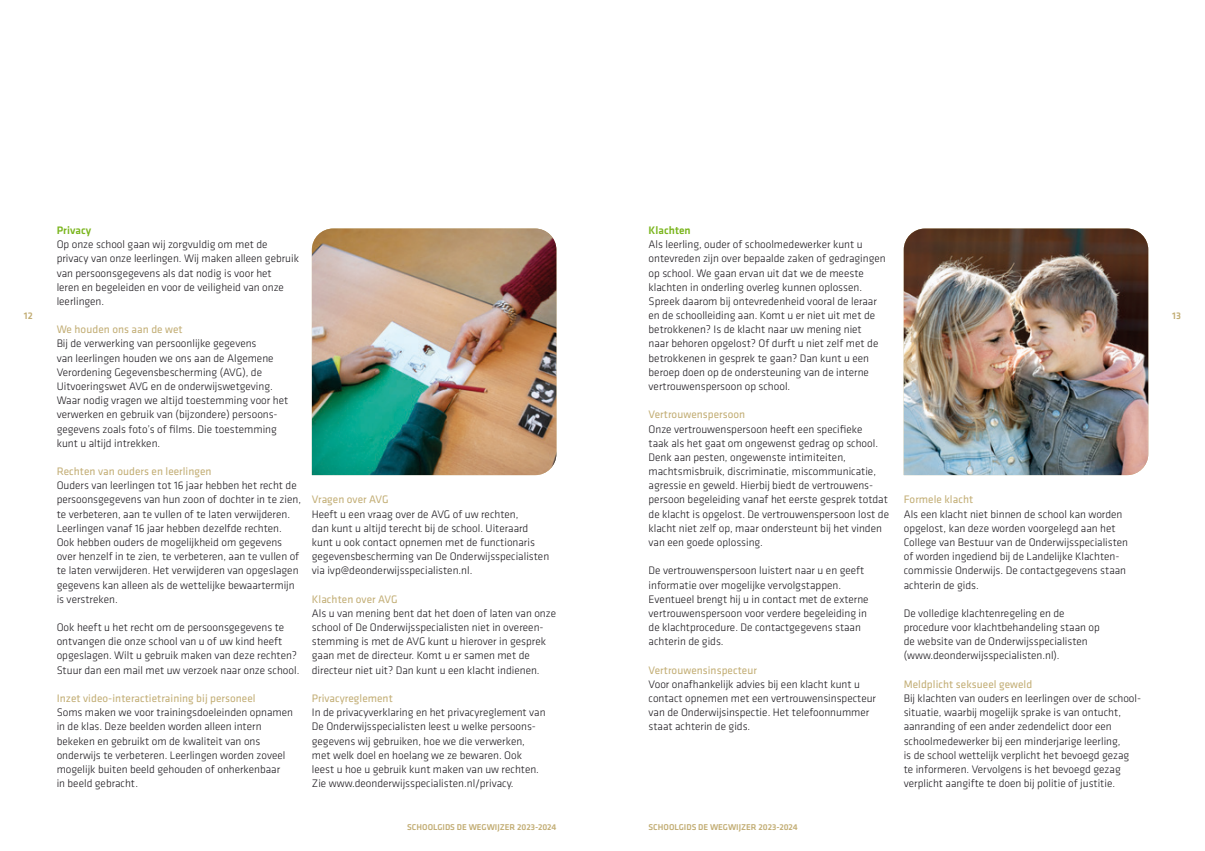
<style>
.page{position:relative;width:1205px;height:851px;background:#fff}
.page>*{position:absolute;margin:0;border:0;box-sizing:border-box;transform-origin:0 0}
.br{font:300 11.25px/14.1px "Klavika";color:#1a171c}
.tk2{font:11.25px "Klavika";letter-spacing:.005em;color:#c2ad74}
.tk1{font:500 11.25px "Klavika";letter-spacing:.005em;color:#7ab51d}
.t1{font:500 10px "Klavika";color:#c2ad74}
.t2{font:500 8.75px "Klavika";color:#c2ad74}
</style>
<div class="page">
<img style="left:904px;top:228px;width:244px;height:247px">
<img style="left:312px;top:228px;width:244px;height:247px">
<p class="tk1" style="left:648px;top:223px;width:44px">KLACHTEN</p>
<p class="br" style="left:648px;top:237px;width:239px">Als leerling, ouder of schoolmedewerker kunt u ontevreden zijn over bepaalde zaken of gedragingen op school. We gaan ervan uit dat we de meeste klachten in onderling overleg kunnen oplossen.<br>Spreek daarom bij ontevredenheid vooral de leraar en de schoolleiding aan. Komt u er niet uit met de betrokkenen? Is de klacht naar uw mening niet<br>naar behoren opgelost? Of durft u niet zelf met de betrokkenen in gesprek te gaan? Dan kunt u een beroep doen op de ondersteuning van de interne vertrouwenspersoon op school.</p>
<p class="tk2" style="left:648px;top:407px;width:98px">Vertrouwenspersoon</p>
<p class="br" style="left:648px;top:421px;width:242px">Onze vertrouwenspersoon heeft een specifieke<br>taak als het gaat om ongewenst gedrag op school.<br>Denk aan pesten, ongewenste intimiteiten, machtsmisbruik, discriminatie, miscommunicatie, agressie en geweld. Hierbij biedt de vertrouwens&shy;persoon begeleiding vanaf het eerste gesprek totdat de klacht is opgelost. De vertrouwenspersoon lost de klacht niet zelf op, maar ondersteunt bij het vinden van een goede oplossing.</p>
<p class="br" style="left:648px;top:563px;width:222px">De vertrouwenspersoon luistert naar u en geeft informatie over mogelijke vervolgstappen.<br>Eventueel brengt hij u in contact met de externe vertrouwenspersoon voor verdere begeleiding in de klachtprocedure. De contactgegevens staan achterin de gids.</p>
<p class="tk2" style="left:648px;top:662px;width:110px">Vertrouwensinspecteur</p>
<p class="br" style="left:648px;top:676px;width:229px">Voor onafhankelijk advies bij een klacht kunt u contact opnemen met een vertrouwensinspecteur van de Onderwijsinspectie. Het telefoonnummer staat achterin de gids.</p>
<p class="tk1" style="left:57px;top:223px;width:36px">PRIVACY</p>
<p class="br" style="left:57px;top:237px;width:244px">Op onze school gaan wij zorgvuldig om met de privacy van onze leerlingen. Wij maken alleen gebruik van persoonsgegevens als dat nodig is voor het<br>leren en begeleiden en voor de veiligheid van onze leerlingen.</p>
<p class="tk2" style="left:57px;top:322px;width:128px">We houden ons aan de wet</p>
<p class="br" style="left:57px;top:336px;width:233px">Bij de verwerking van persoonlijke gegevens<br>van leerlingen houden we ons aan de Algemene Verordening Gegevensbescherming (AVG), de Uitvoeringswet AVG en de onderwijswetgeving.<br>Waar nodig vragen we altijd toestemming voor het verwerken en gebruik van (bijzondere) persoons&shy;gegevens zoals foto’s of films. Die toestemming kunt u altijd intrekken.</p>
<p class="tk2" style="left:57px;top:464px;width:156px">Rechten van ouders en leerlingen</p>
<p class="br" style="left:57px;top:478px;width:246px">Ouders van leerlingen tot 16 jaar hebben het recht de persoonsgegevens van hun zoon of dochter in te zien, te verbeteren, aan te vullen of te laten verwijderen.<br>Leerlingen vanaf 16 jaar hebben dezelfde rechten.<br>Ook hebben ouders de mogelijkheid om gegevens over henzelf in te zien, te verbeteren, aan te vullen of te laten verwijderen. Het verwijderen van opgeslagen gegevens kan alleen als de wettelijke bewaartermijn is verstreken.</p>
<p class="br" style="left:57px;top:620px;width:244px">Ook heeft u het recht om de persoonsgegevens te ontvangen die onze school van u of uw kind heeft opgeslagen. Wilt u gebruik maken van deze rechten?<br>Stuur dan een mail met uw verzoek naar onze school.</p>
<p class="tk2" style="left:57px;top:690px;width:200px">Inzet video-interactietraining bij personeel</p>
<p class="br" style="left:57px;top:705px;width:238px">Soms maken we voor trainingsdoeleinden opnamen in de klas. Deze beelden worden alleen intern bekeken en gebruikt om de kwaliteit van ons onderwijs te verbeteren. Leerlingen worden zoveel mogelijk buiten beeld gehouden of onherkenbaar<br>in beeld gebracht.</p>
<p class="t1" style="left:24px;top:309px;width:10px">12</p>
<p class="t1" style="left:1172px;top:309px;width:10px">13</p>
<p class="tk2" style="left:904px;top:492px;width:71px">Formele klacht</p>
<p class="br" style="left:904px;top:506px;width:226px">Als een klacht niet binnen de school kan worden opgelost, kan deze worden voorgelegd aan het College van Bestuur van de Onderwijsspecialisten of worden ingediend bij de Landelijke Klachten&shy;commissie Onderwijs. De contactgegevens staan achterin de gids.</p>
<p class="br" style="left:904px;top:606px;width:198px">De volledige klachtenregeling en de procedure voor klachtbehandeling staan op de website van de Onderwijsspecialisten (www.deonderwijsspecialisten.nl).</p>
<p class="tk2" style="left:904px;top:676px;width:130px">Meldplicht seksueel geweld</p>
<p class="br" style="left:904px;top:691px;width:239px">Bij klachten van ouders en leerlingen over de school&shy;situatie, waarbij mogelijk sprake is van ontucht, aanranding of een ander zedendelict door een schoolmedewerker bij een minderjarige leerling,<br>is de school wettelijk verplicht het bevoegd gezag te informeren. Vervolgens is het bevoegd gezag verplicht aangifte te doen bij politie of justitie.</p>
<p class="tk2" style="left:312px;top:492px;width:78px">Vragen over AVG</p>
<p class="br" style="left:312px;top:506px;width:239px">Heeft u een vraag over de AVG of uw rechten,<br>dan kunt u altijd terecht bij de school. Uiteraard kunt u ook contact opnemen met de functionaris gegevensbescherming van De Onderwijsspecialisten via ivp@deonderwijsspecialisten.nl.</p>
<p class="tk2" style="left:312px;top:591px;width:87px">Klachten over AVG</p>
<p class="br" style="left:312px;top:606px;width:246px">Als u van mening bent dat het doen of laten van onze school of De Onderwijsspecialisten niet in overeen&shy;stemming is met de AVG kunt u hierover in gesprek gaan met de directeur. Komt u er samen met de directeur niet uit? Dan kunt u een klacht indienen.</p>
<p class="tk2" style="left:312px;top:690px;width:82px">Privacyreglement</p>
<p class="br" style="left:312px;top:705px;width:235px">In de privacyverklaring en het privacyreglement van De Onderwijsspecialisten leest u welke persoons&shy;gegevens wij gebruiken, hoe we die verwerken, met welk doel en hoelang we ze bewaren. Ook leest u hoe u gebruik kunt maken van uw rechten.<br>Zie www.deonderwijsspecialisten.nl/privacy.</p>
<p class="t2" style="left:407px;top:820px;width:81px">SCHOOLGIDS DE WEGWI</p>
<p class="t2" style="left:497px;top:820px;width:60px">JZER 2023-2024</p>
<p class="t2" style="left:648px;top:820px;width:81px">SCHOOLGIDS DE WEGWI</p>
<p class="t2" style="left:739px;top:820px;width:60px">JZER 2023-2024</p>
</div>
